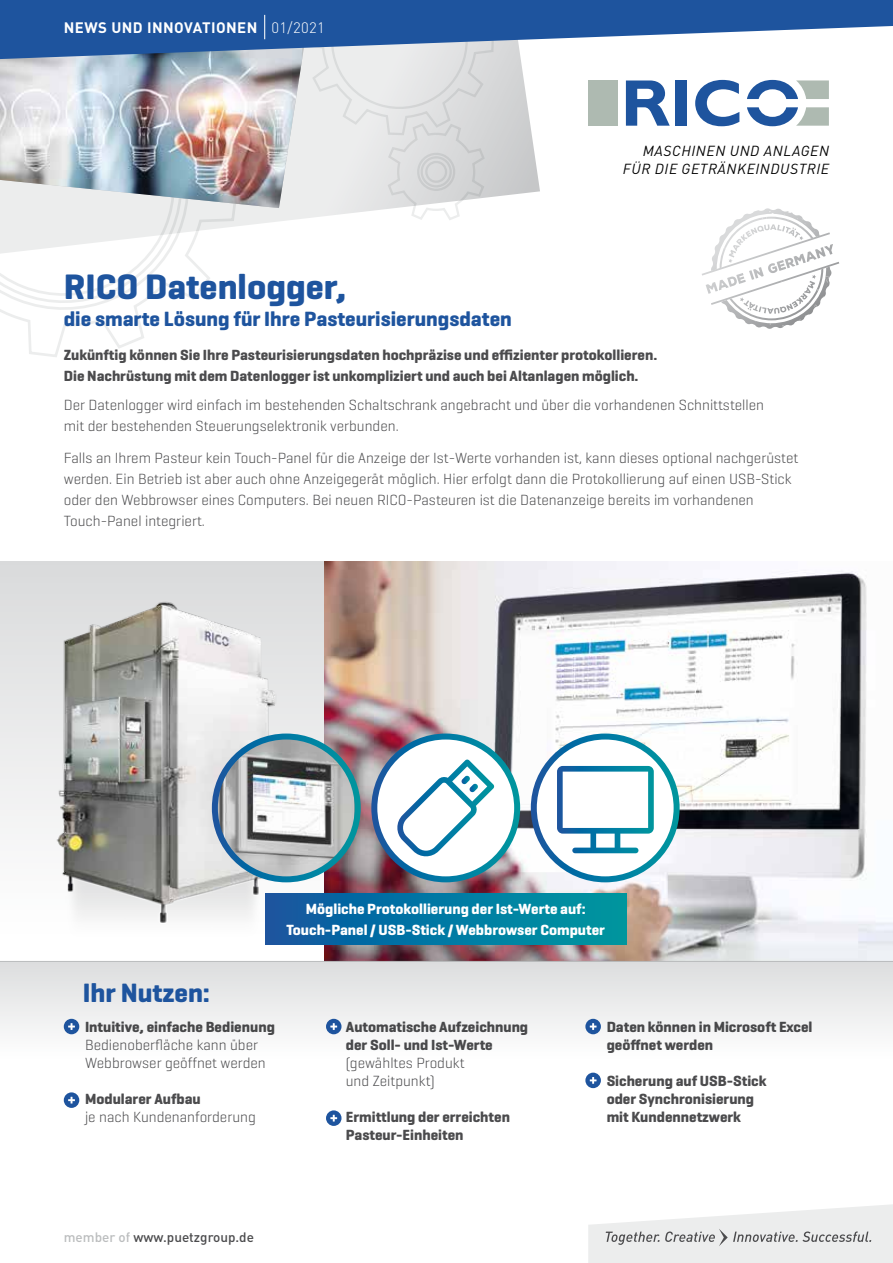
<style>
.page{position:relative;width:893px;height:1263px;background:#fff}
.page>*{position:absolute;margin:0;border:0;box-sizing:border-box;transform-origin:0 0}
.t1{font:700 36px "Geogrotesque";color:#1e549e}
.t2{font:700 27px "Geogrotesque";color:#1e549e}
.t3{font:700 21px "Geogrotesque";color:#1e549e}
.t4{font:300 15px/21px "Geogrotesque";color:#4b4b4d}
.t5{font:700 15px/18px "Geogrotesque";color:#4b4b4d}
.t6{font:700 15px/21px "Geogrotesque";color:#fff;text-align:center}
.t7{font:700 15px "DIN Pro";letter-spacing:.03em;color:#fff}
.t8{font:italic 14.4px/18px "DIN Pro";letter-spacing:.04em;color:#000;text-align:right}
.t9{font:500 13.5px "DIN Pro";color:#4b4b4d}
.s1{font-weight:300}
.s2{color:#bbbdbe}
</style>
<div class="page">
<div style="left:0;top:561px;width:325px;height:400px;background:linear-gradient(to bottom,#d9dadc,#fff)"></div>
<img style="left:325px;top:561px;width:568px;height:400px">
<img style="left:41px;top:594px;width:247px;height:367px">
<svg style="left:239px;top:59px;width:301px;height:167px"></svg>
<svg style="left:22px;top:208px;width:217px;height:149px"></svg>
<svg style="left:0;top:208px;width:200px;height:112px"></svg>
<svg style="left:304px;top:59px;width:191px;height:163px;background:#e4e5e5"></svg>
<img style="left:0;top:59px;width:302px;height:149px">
<svg style="left:0;top:0;width:893px;height:59px;fill:#1e549e"></svg>
<svg style="left:264px;top:15px;width:1px;height:24px"></svg>
<div style="left:588px;top:81px;width:30px;height:45px;background:#aebab1"></div>
<svg style="left:626px;top:80px;width:44px;height:46px"></svg>
<div style="left:675px;top:80px;width:12px;height:46px;background:#1e549e"></div>
<svg style="left:695px;top:80px;width:44px;height:46px"></svg>
<svg style="left:747px;top:80px;width:82px;height:19px"></svg>
<svg style="left:747px;top:107px;width:82px;height:19px"></svg>
<svg style="left:588px;top:1204px;width:305px;height:59px"></svg>
<svg style="left:702px;top:208px;width:137px;height:121px"></svg>
<div style="left:0;top:961px;width:893px;height:128px;background:linear-gradient(to bottom,#dedfe0,#fff)"></div>
<div style="left:64px;top:1019px;width:15px;height:15px;background:#1e549e;border-radius:50%"></div>
<svg style="left:68px;top:1023px;width:7px;height:7px"></svg>
<svg style="left:64px;top:1092px;width:15px;height:16px"></svg>
<svg style="left:68px;top:1097px;width:7px;height:6px"></svg>
<div style="left:326px;top:1019px;width:15px;height:15px;background:#1e549e;border-radius:50%"></div>
<svg style="left:330px;top:1023px;width:7px;height:7px"></svg>
<svg style="left:585px;top:1019px;width:16px;height:15px"></svg>
<svg style="left:590px;top:1023px;width:6px;height:7px"></svg>
<svg style="left:585px;top:1073px;width:16px;height:15px"></svg>
<svg style="left:590px;top:1077px;width:6px;height:7px"></svg>
<div style="left:326px;top:1110px;width:15px;height:16px;background:#1e549e;border-radius:50%"></div>
<svg style="left:330px;top:1115px;width:7px;height:6px"></svg>
<hr style="left:0;top:961px;width:893px;height:1px;background:#bbbdbe">
<img style="left:215px;top:736px;width:143px;height:143px;border-radius:71px">
<div style="left:212px;top:733px;width:149px;height:149px;border:6px solid #fff;border-radius:50%"></div>
<svg style="left:374px;top:736px;width:143px;height:143px"></svg>
<svg style="left:396px;top:759px;width:98px;height:99px"></svg>
<div style="left:371px;top:733px;width:149px;height:149px;border:6px solid #fff;border-radius:50%"></div>
<svg style="left:534px;top:736px;width:143px;height:143px"></svg>
<svg style="left:557px;top:766px;width:97px;height:87px"></svg>
<div style="left:531px;top:733px;width:149px;height:149px;border:6px solid #fff;border-radius:50%"></div>
<svg style="left:265px;top:893px;width:361px;height:51px;background:#0377a1"></svg>
<p class="t7" style="left:64px;top:17px;width:262px">NEWS UND INNOVATIONEN <span class="s1">01/2021</span></p>
<p class="t8" style="left:623px;top:142px;width:208px">MASCHINEN UND ANLAGEN<br>FÜR DIE GETRÄNKEINDUSTRIE</p>
<h1 class="t1" style="left:64px;top:264px;width:284px">RICO Datenlogger,</h1>
<h3 class="t3" style="left:64px;top:306px;width:450px">die smarte Lösung für Ihre Pasteurisierungsdaten</h3>
<p class="t5" style="left:64px;top:344px;width:595px;line-height:21px">Zukünftig können Sie Ihre Pasteurisierungsdaten hochpräzise und effizienter protokollieren.<br>Die Nachrüstung mit dem Datenlogger ist unkompliziert und auch bei Altanlagen möglich.</p>
<p class="t4" style="left:64px;top:394px;width:702px">Der Datenlogger wird einfach im bestehenden Schaltschrank angebracht und über die vorhandenen Schnittstellen mit der bestehenden Steuerungselektronik verbunden.</p>
<p class="t4" style="left:64px;top:447px;width:736px">Falls an Ihrem Pasteur kein Touch-Panel für die Anzeige der Ist-Werte vorhanden ist, kann dieses optional nachgerüstet werden. Ein Betrieb ist aber auch ohne Anzeigegerät möglich. Hier erfolgt dann die Protokollierung auf einen USB-Stick oder den Webbrowser eines Computers. Bei neuen RICO-Pasteuren ist die Datenanzeige bereits im vorhandenen Touch-Panel integriert.</p>
<p class="t6" style="left:286px;top:898px;width:320px">Mögliche Protokollierung der Ist-Werte auf:<br>Touch-Panel / USB-Stick / Webbrowser Computer</p>
<h2 class="t2" style="left:83px;top:976px;width:129px">Ihr Nutzen:</h2>
<p class="t5" style="left:85px;top:1018px;width:191px">Intuitive, einfache Bedienung</p>
<p class="t4" style="left:85px;top:1036px;width:182px;line-height:18px">Bedienoberfläche kann über<br>Webbrowser geöffnet werden</p>
<p class="t5" style="left:85px;top:1090px;width:117px">Modularer Aufbau</p>
<p class="t4" style="left:85px;top:1106px;width:172px">je nach Kundenanforderung</p>
<p class="t5" style="left:346px;top:1018px;width:184px">Automatische Aufzeichnung der Soll- und Ist-Werte</p>
<p class="t4" style="left:346px;top:1054px;width:120px;line-height:18px">(gewähltes Produkt und Zeitpunkt)</p>
<p class="t5" style="left:346px;top:1108px;width:166px">Ermittlung der erreichten<br>Pasteur-Einheiten</p>
<p class="t5" style="left:607px;top:1018px;width:207px">Daten können in Microsoft Excel geöffnet werden</p>
<p class="t5" style="left:607px;top:1072px;width:161px">Sicherung auf USB-Stick oder Synchronisierung mit Kundennetzwerk</p>
<p class="t9" style="left:64px;top:1228px;width:192px"><span class="s2">member of</span> www.puetzgroup.de</p>
</div>
